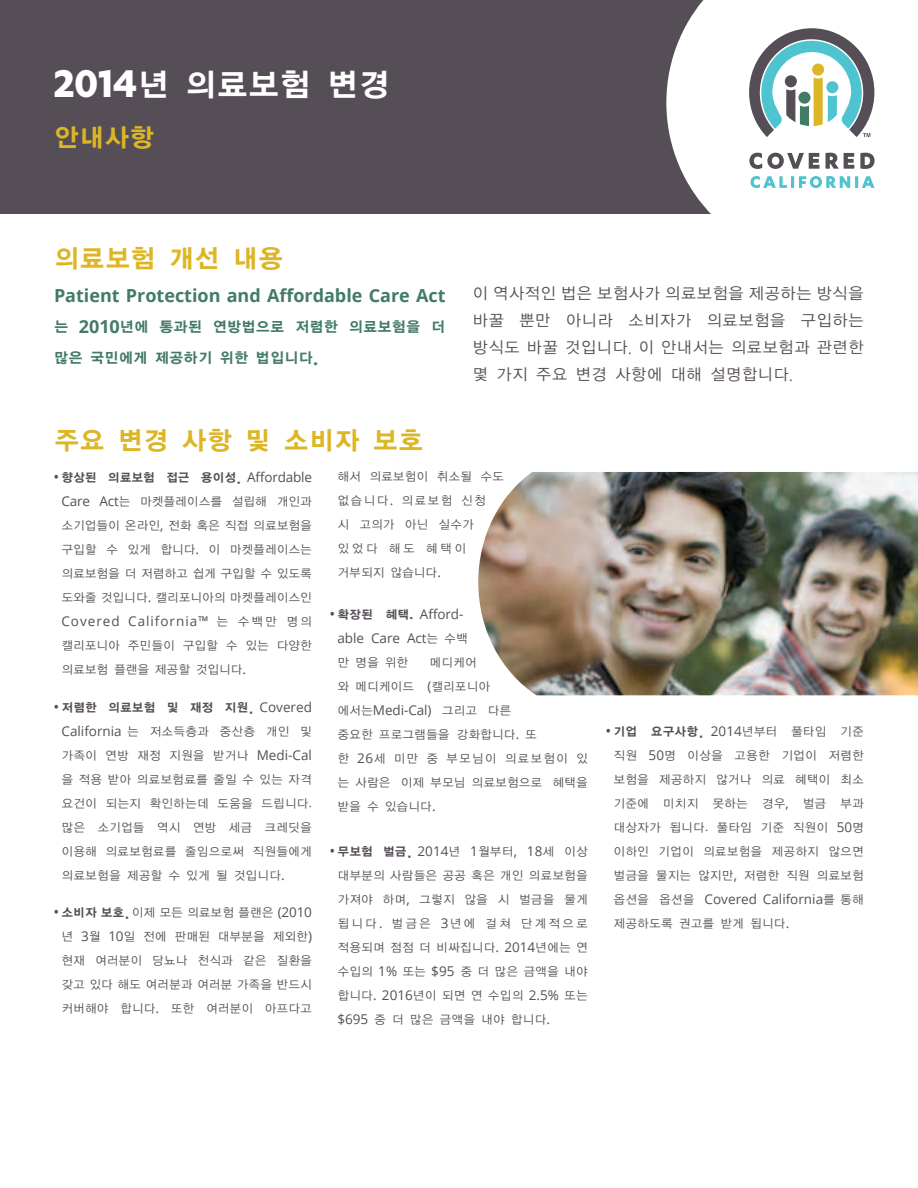
<style>
.page{position:relative;width:918px;height:1188px;background:#fff}
.page>*{position:absolute;margin:0;border:0;box-sizing:border-box;transform-origin:0 0}
.t1{font:31.5px "YGO15";color:#fff}
.t2{font:25.5px "YGO15";color:#ddb626}
.t3{font:25.2px "YGO15";color:#ddb626}
.t4{font:700 18px "Open Sans";color:#427b66}
.t5{font:15.9px/27px "YGO12";color:#564e57;text-align:justify}
.t6{font:14.4px/31.5px "YGO15";color:#427b66}
.t7{font:13.5px/24px "Open Sans";color:#564e57;text-align:center}
.t8{font:13.5px "Open Sans";letter-spacing:.07em;color:#564e57}
.t9{font:11.85px/24px "YGO12";letter-spacing:-.005em;color:#564e57;text-align:justify}
.t10{font:11.85px "YGO15";letter-spacing:-.015em;color:#564e57}
.s1{font-family:"Karbon";font-weight:700;font-size:45px}
.s2{font-family:"Open Sans";font-weight:700;font-size:18px}
.s3{font-family:"Open Sans";font-weight:700}
.s4{font-size:13.5px}
.s5{font-family:"Open Sans";font-size:13.5px}
.s6{font-family:"YGO12";font-size:11.85px}
.s7{font-family:"Open Sans"}
.s8{font-family:"YGO15"}
.s9{font-family:"YGO15";font-size:13.5px}
.s10{font-weight:700;font-size:11.85px}
.s11{font-family:"YGO15";font-size:11.85px}
.s12{font-weight:700}
</style>
<div class="page">
<div style="left:0;top:0;width:918px;height:214px;background:#564e57"></div>
<svg style="left:666px;top:0;width:252px;height:214px;fill:#fff"></svg>
<svg style="left:749px;top:153px;width:70px;height:16px"></svg>
<svg style="left:826px;top:153px;width:28px;height:16px"></svg>
<svg style="left:860px;top:153px;width:15px;height:16px"></svg>
<svg style="left:750px;top:176px;width:124px;height:12px"></svg>
<svg style="left:749px;top:28px;width:125px;height:109px"></svg>
<img style="left:478px;top:472px;width:440px;height:223px">
<h1 class="t1" style="left:54px;top:64px;width:338px"><span class="s1">2014</span>년 의료보험 변경</h1>
<h3 class="t3" style="left:54px;top:121px;width:102px">안내사항</h3>
<h2 class="t2" style="left:54px;top:242px;width:231px">의료보험 개선 내용</h2>
<h3 class="t4" style="left:54px;top:282px;width:393px">Patient Protection and Affordable Care Act</h3>
<p class="t6" style="left:54px;top:311px;width:393px">는 <span class="s2">2010</span>년에 통과된 연방법으로 저렴한 의료보험을 더 많은 국민에게 제공하기 위한 법입니다<span class="s2">.</span></p>
<h3 class="t5" style="left:472px;top:279px;width:393px">이 역사적인 법은 보험사가 의료보험을 제공하는 방식을 바꿀 뿐만 아니라 소비자가 의료보험을 구입하는 방식도 바꿀 것입니다<sub>.</sub> 이 안내서는 의료보험과 관련한 몇 가지 주요 변경 사항에 대해 설명합니다<sub>.</sub></h3>
<h2 class="t2" style="left:54px;top:424px;width:371px">주요 변경 사항 및 소비자 보호</h2>
<p class="t10" style="left:54px;top:470px;width:260px"><span class="s3">•</span> 향상된 의료보험 접근 용이성<span class="s4">.</span> <span class="s5">Affordable</span></p>
<p class="t9" style="left:61px;top:490px;width:252px"><span class="s5">Care Act</span>는 마켓플레이스를 설립해 개인과 소기업들이 온라인<span class="s5">,</span> 전화 혹은 직접 의료보험을 구입할 수 있게 합니다<span class="s5">.</span> 이 마켓플레이스는 의료보험을 더 저렴하고 쉽게 구입할 수 있도록 도와줄 것입니다<span class="s5">.</span> 캘리포니아의 마켓플레이스인</p>
<p class="t8" style="left:62px;top:612px;width:252px">Covered California™ <span class="s6">는 수백만 명의</span></p>
<p class="t9" style="left:62px;top:634px;width:252px">캘리포니아 주민들이 구입할 수 있는 다양한 의료보험 플랜을 제공할 것입니다<span class="s5">.</span></p>
<p class="t10" style="left:54px;top:700px;width:260px"><span class="s3">•</span> 저렴한 의료보험 및 재정 지원<span class="s4">.</span> <span class="s5">Covered</span></p>
<p class="t9" style="left:61px;top:719px;width:252px"><span class="s5">California</span> 는 저소득층과 중산층 개인 및 가족이 연방 재정 지원을 받거나 <span class="s5">Medi-Cal </span>을 적용 받아 의료보험료를 줄일 수 있는 자격 요건이 되는지 확인하는데 도움을 드립니다<span class="s7">. </span>많은 소기업들 역시 연방 세금 크레딧을 이용해 의료보험료를 줄임으로써 직원들에게 의료보험을 제공할 수 있게 될 것입니다<span class="s5">.</span></p>
<p class="t9" style="left:61px;top:901px;width:252px;text-indent:-7px"><span class="s3">•</span> <span class="s8">소비자 보호</span><span class="s9">.</span> 이제 모든 의료보험 플랜은 <span class="s5">(2010 </span>년 <span class="s5">3</span>월 <span class="s5">10</span>일 전에 판매된 대부분을 제외한<span class="s5">) </span>현재 여러분이 당뇨나 천식과 같은 질환을 갖고 있다 해도 여러분과 여러분 가족을 반드시 커버해야 합니다<span class="s5">.</span> 또한 여러분이 아프다고</p>
<p class="t9" style="left:338px;top:464px;width:168px;text-align:left">해서 의료보험이 취소될 수도 없습니다<span class="s5">.</span> 의료보험 신청<br>시 고의가 아닌 실수가 있었다 해도 혜택이 거부되지 않습니다<span class="s5">.</span></p>
<p class="t7" style="left:330px;top:602px;width:139px"><span class="s10">•</span> <span class="s11">확장된 혜택</span><span class="s12">.</span> Afford&shy;able Care Act<span class="s6">는 수백</span></p>
<p class="t9" style="left:337px;top:650px;width:72px">만 명을 위한</p>
<p class="t9" style="left:337px;top:650px;width:155px;text-indent:92px">메디케어 와 메디케이드 <span class="s5">(</span>캘리포니아</p>
<p class="t7" style="left:337px;top:698px;width:176px"><span class="s6">에서는</span>Medi-Cal) <span class="s6">그리고 다른</span></p>
<p class="t9" style="left:337px;top:722px;width:252px;text-align:left">중요한 프로그램들을 강화합니다<span class="s5">.</span> 또<br>한 <span class="s5">26</span>세 미만 중 부모님이 의료보험이 있 는 사람은 이제 부모님 의료보험으로 혜택을 받을 수 있습니다<span class="s5">.</span></p>
<p class="t7" style="left:330px;top:839px;width:259px"><span class="s10">•</span> <span class="s11">무보험 벌금</span><span class="s8">.</span> 2014<span class="s6">년</span> 1<span class="s6">월부터</span>, 18<span class="s6">세 이상</span></p>
<p class="t9" style="left:337px;top:863px;width:252px">대부분의 사람들은 공공 혹은 개인 의료보험을 가져야 하며<span class="s5">,</span> 그렇지 않을 시 벌금을 물게 됩니다<span class="s5">.</span> 벌금은 <span class="s5">3</span>년에 걸쳐 단계적으로 적용되며 점점 더 비싸집니다<span class="s5">. 2014</span>년에는 연 수입의 <span class="s5">1%</span> 또는 <span class="s5">$95</span> 중 더 많은 금액을 내야 합니다<span class="s5">. 2016</span>년이 되면 연 수입의 <span class="s5">2.5%</span> 또는 <span class="s5">$695</span> 중 더 많은 금액을 내야 합니다<span class="s5">.</span></p>
<p class="t9" style="left:613px;top:719px;width:252px;text-indent:-7px"><span class="s3">•</span> <span class="s8">기업 요구사항</span><span class="s9">.</span> <span class="s5">2014</span>년부터 풀타임 기준 직원 <span class="s5">50</span>명 이상을 고용한 기업이 저렴한 보험을 제공하지 않거나 의료 혜택이 최소 기준에 미치지 못하는 경우<span class="s5">,</span> 벌금 부과 대상자가 됩니다<span class="s7">.</span> 풀타임 기준 직원이 <span class="s5">50</span>명 이하인 기업이 의료보험을 제공하지 않으면 벌금을 물지는 않지만<span class="s5">,</span> 저렴한 직원 의료보험</p>
<p class="t7" style="left:614px;top:887px;width:252px"><span class="s6">옵션을 옵션을</span> Covered California<span class="s6">를 통해</span></p>
<p class="t9" style="left:614px;top:911px;width:177px">제공하도록 권고를 받게 됩니다<span class="s5">.</span></p>
</div>
